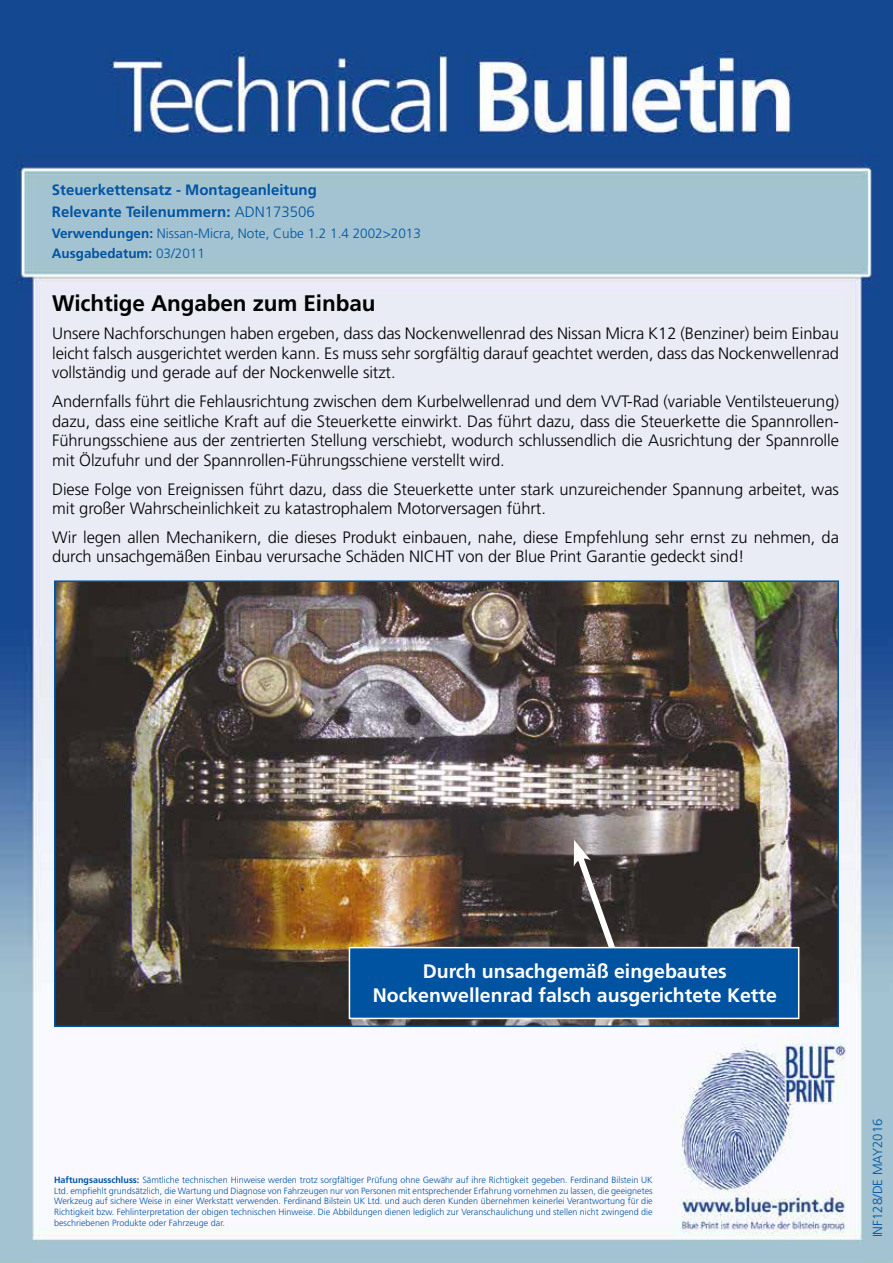
<style>
.page{position:relative;width:893px;height:1263px;background:#fff}
.page>*{position:absolute;margin:0;border:0;box-sizing:border-box;transform-origin:0 0}
.t1{font:700 22.5px "Frutiger";letter-spacing:-.005em;color:#000}
.t2{font:700 19.5px/23.4px "Frutiger";color:#fff;text-align:center}
.t3{font:300 16.5px/19.8px "Frutiger";letter-spacing:-.005em;color:#000;text-align:justify}
.t4{font:700 15px/22.2px "Frutiger";color:#0053a1}
.t5{font:300 13.5px/20.4px "Frutiger";color:#0053a1}
.t6{font:300 13.2px "Frutiger";color:#0053a1}
.t7{font:300 9px/10.8px "Frutiger";color:#0053a1;text-align:justify}
.s1{font-weight:300}
.s2{font-weight:700}
</style>
<div class="page">
<img style="left:0;top:0;width:893px;height:1263px">
<img style="left:57px;top:583px;width:779px;height:441px">
<div style="left:54px;top:580px;width:785px;height:447px;border:2px solid #0053a1"></div>
<svg style="left:571px;top:840px;width:50px;height:107px;background:#5f5958"></svg>
<div style="left:349px;top:947px;width:450px;height:72px;background:#0053a1;border:2px solid #fff"></div>
<p class="t4" style="left:52px;top:179px;width:267px">Steuerkettensatz - Montageanleitung<br>Relevante Teilenummern: <span class="s1">ADN173506</span></p>
<p class="t5" style="left:52px;top:223px;width:370px"><span class="s2">Verwendungen:</span> Nissan-Micra, Note, Cube 1.2 1.4 2002&gt;2013<br><span class="s2">Ausgabedatum:</span> 03/2011</p>
<h1 class="t1" style="left:52px;top:289px;width:325px">Wichtige Angaben zum Einbau</h1>
<p class="t3" style="left:52px;top:323px;width:788px">Unsere Nachforschungen haben ergeben, dass das Nockenwellenrad des Nissan Micra K12 (Benziner) beim Einbau leicht falsch ausgerichtet werden kann. Es muss sehr sorgfältig darauf geachtet werden, dass das Nockenwellenrad vollständig und gerade auf der Nockenwelle sitzt.</p>
<p class="t3" style="left:52px;top:391px;width:788px">Andernfalls führt die Fehlausrichtung zwischen dem Kurbelwellenrad und dem VVT-Rad (variable Ventilsteuerung) dazu, dass eine seitliche Kraft auf die Steuerkette einwirkt. Das führt dazu, dass die Steuerkette die Spannrollen-Führungsschiene aus der zentrierten Stellung verschiebt, wodurch schlussendlich die Ausrichtung der Spannrolle mit Ölzufuhr und der Spannrollen-Führungsschiene verstellt wird.</p>
<p class="t3" style="left:52px;top:479px;width:788px">Diese Folge von Ereignissen führt dazu, dass die Steuerkette unter stark unzureichender Spannung arbeitet, was mit großer Wahrscheinlichkeit zu katastrophalem Motorversagen führt.</p>
<p class="t3" style="left:52px;top:527px;width:788px">Wir legen allen Mechanikern, die dieses Produkt einbauen, nahe, diese Empfehlung sehr ernst zu nehmen, da durch unsachgemäßen Einbau verursache Schäden NICHT von der Blue Print Garantie gedeckt sind!</p>
<p class="t2" style="left:373px;top:960px;width:406px">Durch unsachgemäß eingebautes<br>Nockenwellenrad falsch ausgerichtete Kette</p>
<p class="t7" style="left:54px;top:1174px;width:600px"><span class="s2">Haftungsausschluss:</span> Sämtliche technischen Hinweise werden trotz sorgfältiger Prüfung ohne Gewähr auf ihre Richtigkeit gegeben. Ferdinand Bilstein UK Ltd. empfiehlt grundsätzlich, die Wartung und Diagnose von Fahrzeugen nur von Personen mit entsprechender Erfahrung vornehmen zu lassen, die geeignetes Werkzeug auf sichere Weise in einer Werkstatt verwenden. Ferdinand Bilstein UK Ltd. und auch deren Kunden übernehmen keinerlei Verantwortung für die Richtigkeit bzw. Fehlinterpretation der obigen technischen Hinweise. Die Abbildungen dienen lediglich zur Veranschaulichung und stellen nicht zwingend die beschriebenen Produkte oder Fahrzeuge dar.</p>
<p class="t6" style="left:870px;top:1237px;width:120px;rotate:-90deg">INF128/DE MAY2016</p>
</div>
